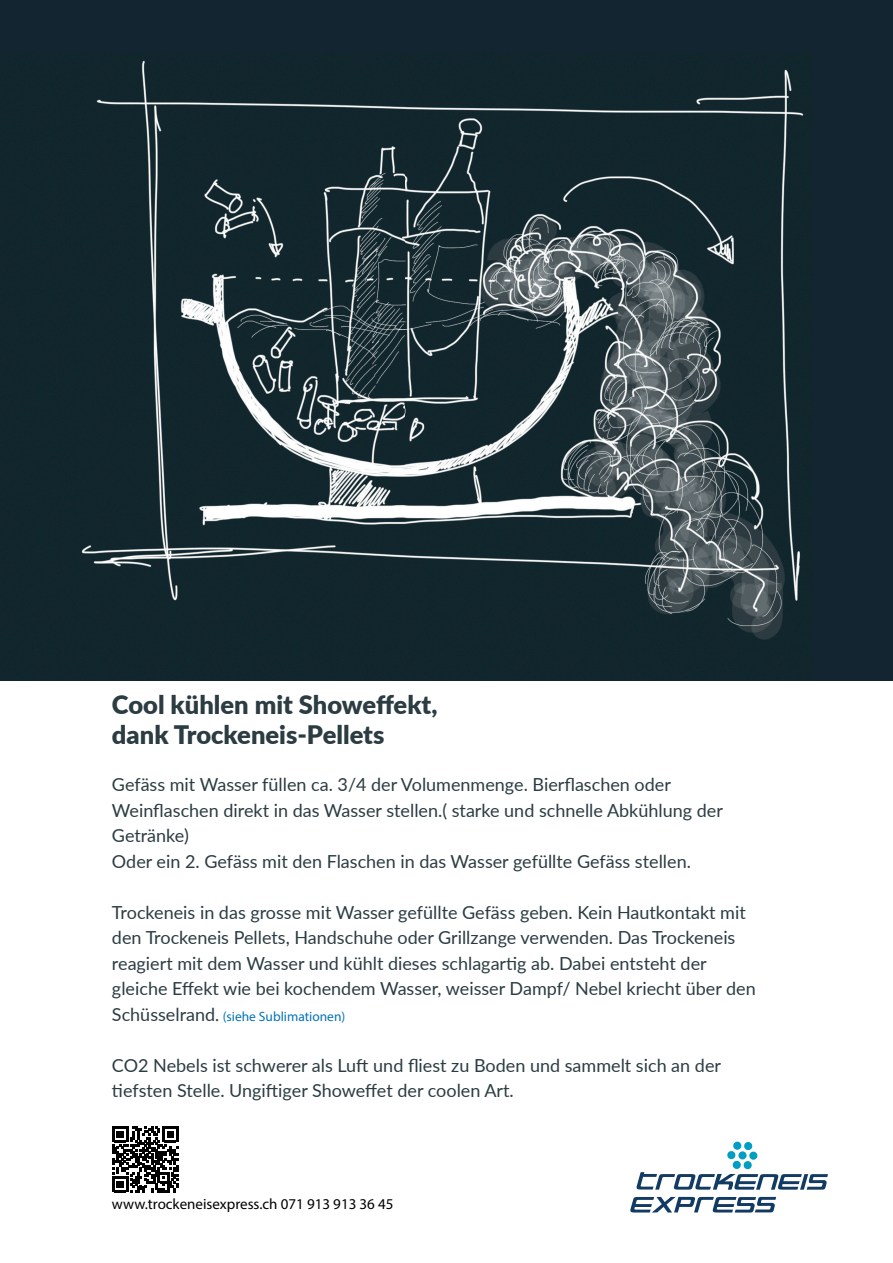
<style>
.page{position:relative;width:893px;height:1263px;background:#fff}
.page>*{position:absolute;margin:0;border:0;box-sizing:border-box;transform-origin:0 0}
.t1{font:900 25.5px/30.6px "Lato";color:#2b3c42}
.t2{font:18px/25.5px "Lato";color:#2b3c42}
.t3{font:15px "Myriad Pro";color:#000001}
.t4{font:13.5px "Myriad Pro";color:#0373ba}
.s1{font-family:"Lato";font-size:18px;color:#2b3c42}
.s2{font-size:18px;color:#2b3c42}
</style>
<div class="page">
<svg style="left:630px;top:1197px;width:146px;height:16px"></svg>
<svg style="left:636px;top:1142px;width:192px;height:48px"></svg>
<svg style="left:112px;top:1126px;width:66px;height:66px"></svg>
<div style="left:0;top:0;width:893px;height:680px;background:#132530"></div>
<img style="left:20px;top:60px;width:784px;height:612px">
<h1 class="t1" style="left:112px;top:688px;width:327px">Cool kühlen mit Showeffekt, dank Trockeneis-Pellets</h1>
<p class="t2" style="left:112px;top:772px;width:612px">Gefäss mit Wasser füllen ca. 3/4 der Volumenmenge. Bierflaschen oder Weinflaschen direkt in das Wasser stellen.( starke und schnelle Abkühlung der Getränke)<br>Oder ein 2. Gefäss mit den Flaschen in das Wasser gefüllte Gefäss stellen.</p>
<p class="t2" style="left:112px;top:899px;width:645px">Trockeneis in das grosse mit Wasser gefüllte Gefäss geben. Kein Hautkontakt mit den Trockeneis Pellets, Handschuhe oder Grillzange verwenden. Das Trockeneis reagiert mit dem Wasser und kühlt dieses schlagartig ab. Dabei entsteht der gleiche Effekt wie bei kochendem Wasser, weisser Dampf/ Nebel kriecht über den</p>
<p class="t4" style="left:112px;top:1008px;width:235px"><span class="s1">Schüsselrand</span><span class="s2">.</span> (siehe Sublimationen)</p>
<p class="t2" style="left:112px;top:1052px;width:611px">CO2 Nebels ist schwerer als Luft und fliest zu Boden und sammelt sich an der tiefsten Stelle. Ungiftiger Showeffet der coolen Art.</p>
<p class="t3" style="left:112px;top:1195px;width:283px">www.trockeneisexpress.ch 071 913 913 36 45</p>
</div>
